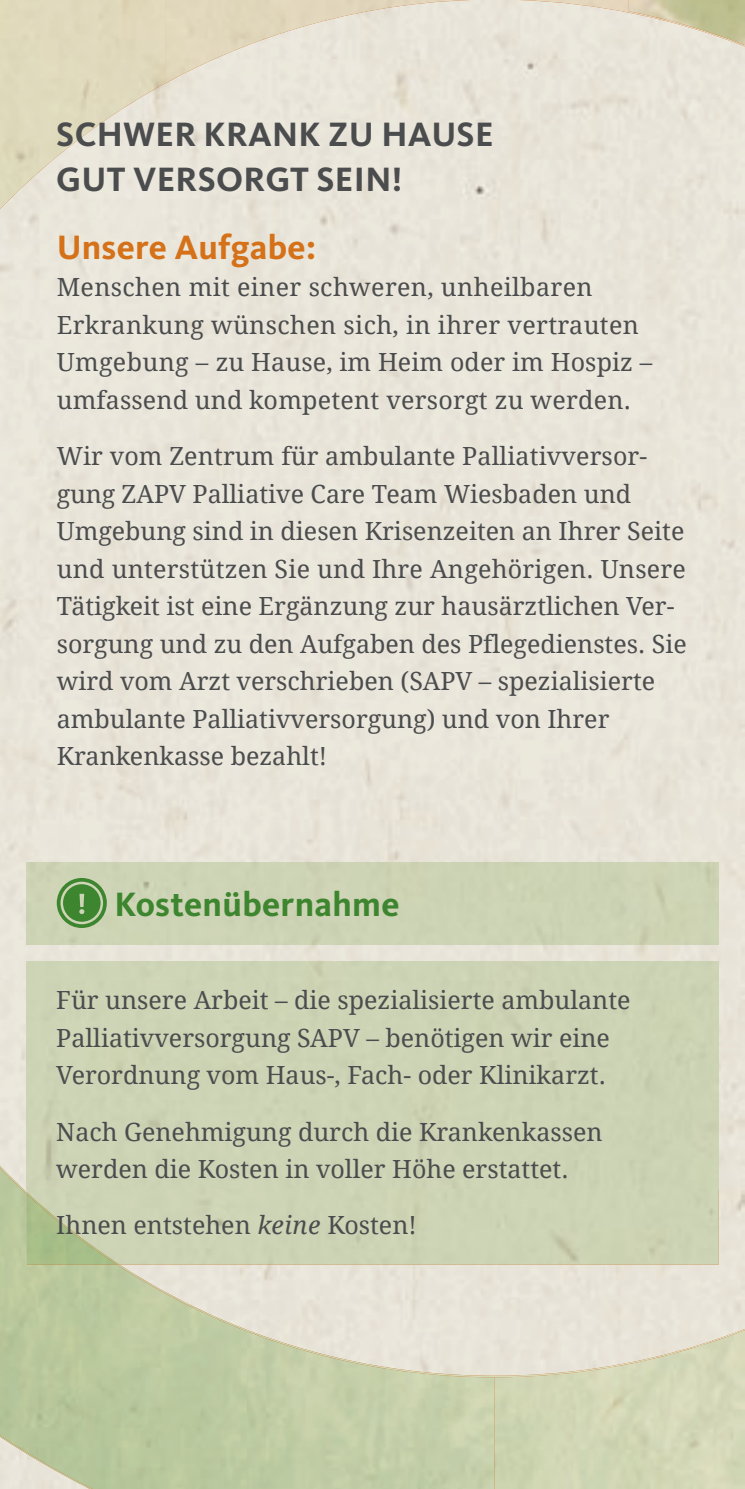
<style>
.page{position:relative;width:745px;height:1489px;background:#fff}
.page>*{position:absolute;margin:0;border:0;box-sizing:border-box;transform-origin:0 0}
.t1{font:700 35px/45px "Kievit OT";letter-spacing:.01em;color:#4b4c4d}
.t2{font:700 35px "Kievit OT";letter-spacing:.01em;color:#3d862f}
.t3{font:700 35px "Kievit OT";letter-spacing:.01em;color:#d47119}
.t4{font:25px/37.5px "Droid Serif";color:#4b4c4d}
.s1{font-style:italic}
</style>
<div class="page">
<div style="left:0;top:83px;width:744px;height:1230px;background:#e9e5d9"></div>
<img style="left:0;top:0;width:165px;height:175px">
<img style="left:165px;top:0;width:579px;height:83px">
<img style="left:0;top:175px;width:36px;height:34px">
<img style="left:0;top:1166px;width:27px;height:2px">
<img style="left:247px;top:1313px;width:497px;height:45px">
<img style="left:0;top:1483px;width:82px;height:5px">
<img style="left:0;top:1168px;width:82px;height:315px">
<img style="left:82px;top:1264px;width:165px;height:224px">
<img style="left:494px;top:1329px;width:250px;height:159px">
<img style="left:628px;top:0;width:116px;height:45px">
<div style="left:27px;top:862px;width:691px;height:82px;background:#cdd3b5"></div>
<div style="left:27px;top:961px;width:691px;height:303px;background:#cdd3b5"></div>
<img style="left:27px;top:1192px;width:92px;height:72px">
<img style="left:27px;top:1194px;width:90px;height:70px">
<svg style="left:57px;top:877px;width:50px;height:51px"></svg>
<h1 class="t1" style="left:56px;top:111px;width:438px">SCHWER KRANK ZU HAUSE<br>GUT VERSORGT SEIN!</h1>
<h1 class="t3" style="left:57px;top:226px;width:261px">Unsere Aufgabe:</h1>
<p class="t4" style="left:57px;top:269px;width:596px">Menschen mit einer schweren, unheilbaren Erkrankung wünschen sich, in ihrer vertrauten Umgebung – zu Hause, im Heim oder im Hospiz – umfassend und kompetent versorgt zu werden.</p>
<p class="t4" style="left:57px;top:438px;width:631px">Wir vom Zentrum für ambulante Palliativversor&shy;gung ZAPV Palliative Care Team Wiesbaden und Umgebung sind in diesen Krisenzeiten an Ihrer Seite und unterstützen Sie und Ihre Angehörigen. Unsere Tätigkeit ist eine Ergänzung zur hausärztlichen Ver&shy;sorgung und zu den Aufgaben des Pflege dienstes. Sie wird vom Arzt verschrieben (SAPV – spezialisierte ambulante Palliativversorgung) und von Ihrer Krankenkasse bezahlt!</p>
<h1 class="t2" style="left:114px;top:882px;width:287px">Kostenübernahme</h1>
<p class="t4" style="left:56px;top:981px;width:575px">Für unsere Arbeit – die spezialisierte ambulante<br>Palliativversorgung SAPV – benötigen wir eine<br>Verordnung vom Haus-, Fach- oder Klinikarzt.</p>
<p class="t4" style="left:56px;top:1113px;width:547px">Nach Genehmigung durch die Krankenkassen werden die Kosten in voller Höhe erstattet.</p>
<p class="t4" style="left:56px;top:1206px;width:362px">Ihnen entstehen <span class="s1">keine</span> Kosten!</p>
</div>
